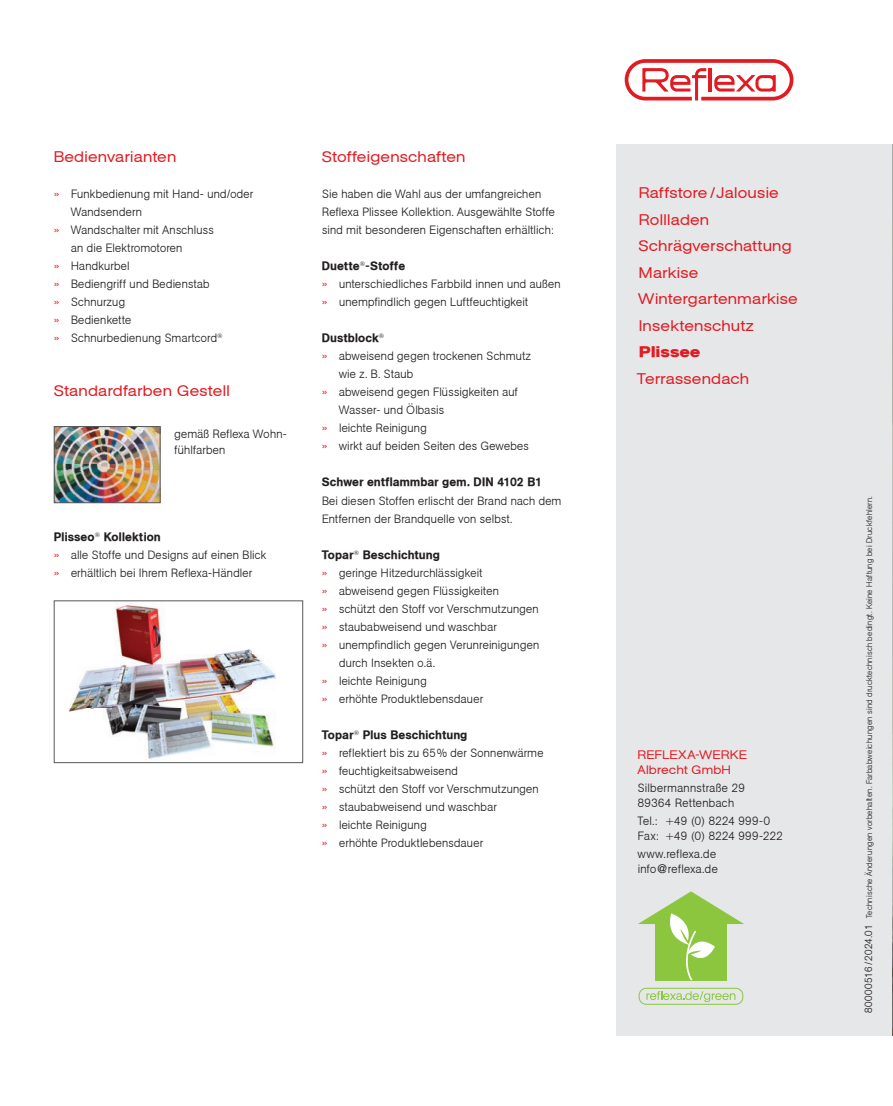
<style>
.page{position:relative;width:893px;height:1106px;background:#fff}
.page>*{position:absolute;margin:0;border:0;box-sizing:border-box;transform-origin:0 0}
.t1{font:15px/26.5px "Agba Extended Normal";letter-spacing:.03em;color:#e21a21}
.t2{font:700 15px "Agba Extended";letter-spacing:.02em;color:#e21a21}
.t3{font:700 12px/18px "Agba Small";letter-spacing:.01em;color:#231f20}
.t4{font:12px "Agba Medium Normal";letter-spacing:.03em;color:#231f20}
.t5{font:12px/14.4px "Agba Extended Normal";letter-spacing:.035em;color:#e21a21}
.t6{font:700 8.25px "Agba Small";letter-spacing:.02em;color:#231f20}
.s1{color:#e21a21}
.s2{font-size:10.5px}
</style>
<div class="page">
<img style="left:56px;top:428px;width:102px;height:73px">
<div style="left:54px;top:426px;width:106px;height:77px;border:1px solid #57585a"></div>
<img style="left:69px;top:603px;width:207px;height:157px">
<div style="left:54px;top:600px;width:249px;height:163px;border:1px solid #57585a"></div>
<div style="left:616px;top:144px;width:277px;height:891px;background:#e6e7e9"></div>
<svg style="left:638px;top:891px;width:106px;height:89px"></svg>
<div style="left:639px;top:987px;width:104px;height:17px;border:1px solid #8bc63e;border-radius:7px"></div>
<svg style="left:646px;top:991px;width:89px;height:11px"></svg>
<img style="left:892px;top:144px;width:1px;height:891px">
<svg style="left:625px;top:59px;width:168px;height:41px"></svg>
<p class="t1" style="left:54px;top:144px;width:124px">Bedienvarianten</p>
<p class="t3" style="left:54px;top:185px;width:201px"><span class="s1">»</span> Funkbedienung mit Hand- und/oder</p>
<p class="t3" style="left:71px;top:203px;width:72px">Wandsendern</p>
<p class="t3" style="left:54px;top:221px;width:162px"><span class="s1">»</span> Wandschalter mit Anschluss</p>
<p class="t3" style="left:71px;top:239px;width:113px">an die Elektromotoren</p>
<p class="t3" style="left:54px;top:257px;width:77px"><span class="s1">»</span> Handkurbel</p>
<p class="t3" style="left:54px;top:275px;width:157px"><span class="s1">»</span> Bediengriff und Bedienstab</p>
<p class="t3" style="left:54px;top:293px;width:73px"><span class="s1">»</span> Schnurzug</p>
<p class="t3" style="left:54px;top:311px;width:79px"><span class="s1">»</span> Bedienkette</p>
<p class="t3" style="left:54px;top:329px;width:170px"><span class="s1">»</span> Schnurbedienung Smartcord<sup>®</sup></p>
<p class="t1" style="left:54px;top:378px;width:177px">Standardfarben Gestell</p>
<p class="t3" style="left:175px;top:425px;width:114px;line-height:16.5px">gemäß Reflexa Wohn&shy;fühlfarben</p>
<p class="t4" style="left:54px;top:529px;width:108px">Plisseo<sup>®</sup> Kollektion</p>
<p class="t3" style="left:54px;top:545px;width:214px"><span class="s1">»</span> alle Stoffe und Designs auf einen Blick <span class="s1">»</span> erhältlich bei Ihrem Reflexa-Händler</p>
<p class="t1" style="left:322px;top:144px;width:145px">Stoffeigenschaften</p>
<p class="t3" style="left:322px;top:185px;width:235px">Sie haben die Wahl aus der umfangreichen<br>Reflexa Plissee Kollektion. Ausgewählte Stoffe sind mit besonderen Eigenschaften erhältlich:</p>
<p class="t4" style="left:322px;top:259px;width:85px">Duette<sup>®</sup>-Stoffe</p>
<p class="t3" style="left:322px;top:275px;width:240px"><span class="s1">»</span> unterschiedliches Farbbild innen und außen <span class="s1">»</span> unempfindlich gegen Luftfeuchtigkeit</p>
<p class="t4" style="left:322px;top:331px;width:64px">Dustblock<sup>®</sup></p>
<p class="t3" style="left:322px;top:347px;width:211px"><span class="s1">»</span> abweisend gegen trockenen Schmutz</p>
<p class="t3" style="left:339px;top:365px;width:76px">wie z. B. Staub</p>
<p class="t3" style="left:322px;top:383px;width:198px"><span class="s1">»</span> abweisend gegen Flüssigkeiten auf</p>
<p class="t3" style="left:339px;top:401px;width:107px">Wasser- und Ölbasis</p>
<p class="t3" style="left:322px;top:419px;width:106px"><span class="s1">»</span> leichte Reinigung</p>
<p class="t3" style="left:322px;top:437px;width:209px"><span class="s1">»</span> wirkt auf beiden Seiten des Gewebes</p>
<p class="t4" style="left:322px;top:475px;width:221px">Schwer entflammbar gem. DIN 4102 B1</p>
<p class="t3" style="left:322px;top:491px;width:241px">Bei diesen Stoffen erlischt der Brand nach dem<br>Entfernen der Brandquelle von selbst.</p>
<p class="t4" style="left:322px;top:547px;width:119px">Topar<sup>®</sup> Beschichtung</p>
<p class="t3" style="left:322px;top:563px;width:162px"><span class="s1">»</span> geringe Hitzedurchlässigkeit</p>
<p class="t3" style="left:322px;top:581px;width:179px"><span class="s1">»</span> abweisend gegen Flüssigkeiten</p>
<p class="t3" style="left:322px;top:599px;width:218px"><span class="s1">»</span> schützt den Stoff vor Verschmutzungen</p>
<p class="t3" style="left:322px;top:617px;width:176px"><span class="s1">»</span> staubabweisend und waschbar</p>
<p class="t3" style="left:322px;top:635px;width:219px"><span class="s1">»</span> unempfindlich gegen Verunreinigungen</p>
<p class="t3" style="left:339px;top:653px;width:98px">durch Insekten o.ä.</p>
<p class="t3" style="left:322px;top:671px;width:106px"><span class="s1">»</span> leichte Reinigung</p>
<p class="t3" style="left:322px;top:689px;width:163px"><span class="s1">»</span> erhöhte Produktlebensdauer</p>
<p class="t4" style="left:322px;top:727px;width:147px">Topar<sup>®</sup> Plus Beschichtung</p>
<p class="t3" style="left:322px;top:743px;width:223px"><span class="s1">»</span> reflektiert bis zu 65 % der Sonnenwärme <span class="s1">»</span> feuchtigkeitsabweisend<br><span class="s1">»</span> schützt den Stoff vor Verschmutzungen <span class="s1">»</span> staubabweisend und waschbar<br><span class="s1">»</span> leichte Reinigung<br><span class="s1">»</span> erhöhte Produktlebensdauer</p>
<p class="t1" style="left:639px;top:180px;width:160px">Raffstore / Jalousie<br>Rollladen<br>Schrägverschattung<br>Markise<br>Wintergartenmarkise<br>Insektenschutz</p>
<p class="t2" style="left:639px;top:343px;width:62px">Plissee</p>
<p class="t1" style="left:637px;top:365px;width:113px">Terrassendach</p>
<p class="t5" style="left:638px;top:747px;width:111px">REFLEXA-WERKE<br>Albrecht GmbH</p>
<p class="t3" style="left:638px;top:780px;width:109px;line-height:14.4px">Silbermannstraße 29<br>89364 Rettenbach</p>
<p class="t3" style="left:638px;top:813px;width:147px;line-height:14.4px">Tel.: +49 (0) 8224 999-0<br>Fax: +49 (0) 8224 999-222</p>
<p class="t3" style="left:638px;top:846px;width:82px;line-height:14.4px">www.reflexa.de info@reflexa.de</p>
<p class="t6" style="left:864px;top:1013px;width:518px;rotate:-90deg"><span class="s2">80000516 / 2024.01</span> Technische Änderungen vorbehalten. Farbabweichungen sind drucktechnisch bedingt. Keine Haftung bei Druckfehlern.</p>
</div>
